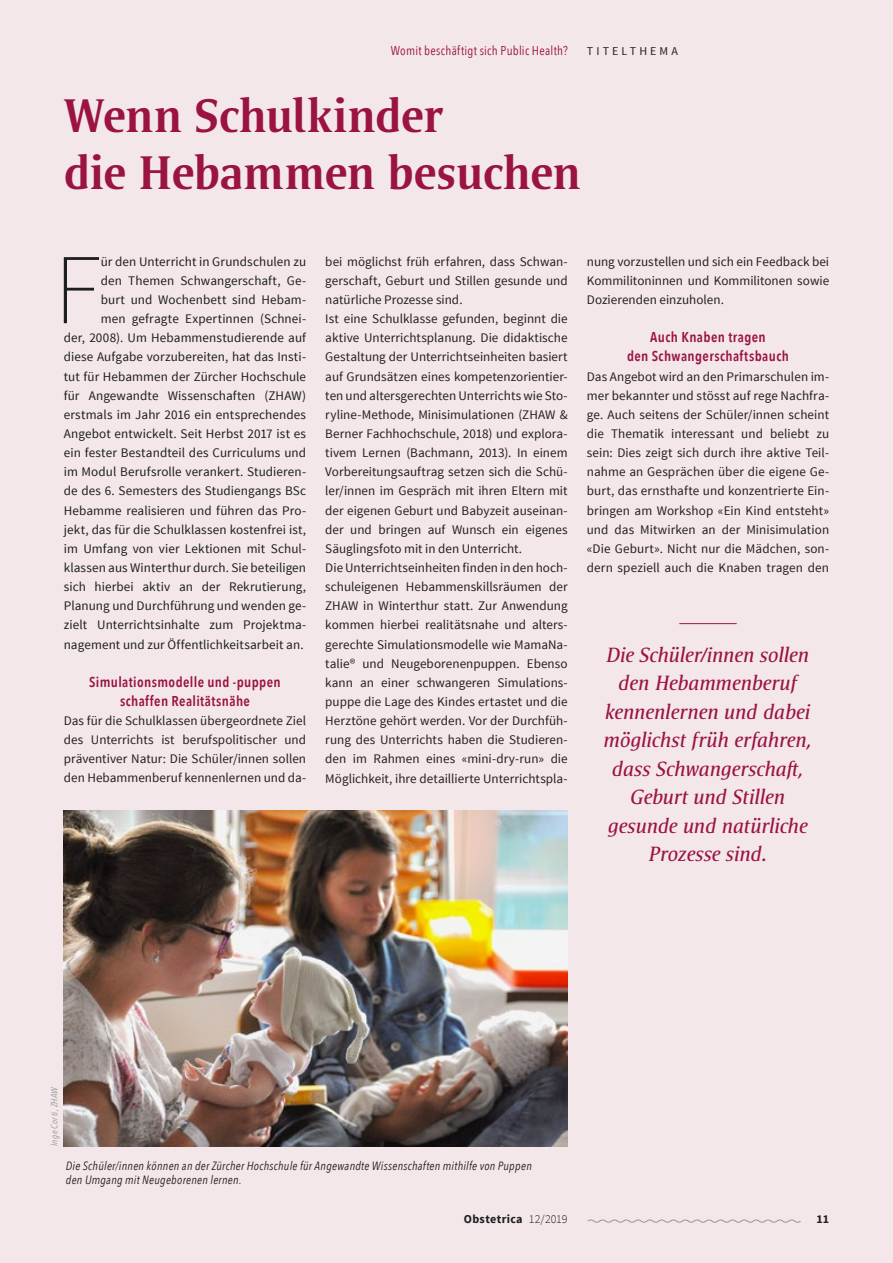
<style>
.page{position:relative;width:893px;height:1263px;background:#f3e7e9}
.page>*{position:absolute;margin:0;border:0;box-sizing:border-box;transform-origin:0 0}
.t1{font:200 100.05px "Source Sans Pro";color:#1d1e1f}
.t2{font:500 48px/57.4px "Satero Serif LT Pro";letter-spacing:-.01em;color:#9b1342}
.t3{font:italic 21px/28.5px "Satero Serif LT Pro";letter-spacing:-.01em;color:#9b1342;text-align:center}
.t4{font:600 14.25px/19.2px "Avenir Next Condensed";letter-spacing:.025em;color:#9b1342;text-align:center}
.t5{font:13.2px/19.2px "Source Sans Pro";letter-spacing:.005em;color:#231f20;text-align:justify}
.t6{font:13.2px/19.2px "Source Sans Pro";letter-spacing:.01em;color:#1d1e1f;text-align:right}
.t7{font:12.75px "Avenir Next Condensed";letter-spacing:.025em;color:#9b1342}
.t8{font:italic 12px/13.5px "Avenir Next Condensed";letter-spacing:.02em;color:#231f20}
.t9{font:700 12px "Source Sans Pro";letter-spacing:.025em;color:#1d1e1f}
.t10{font:12px "Source Sans Pro";letter-spacing:.26em;color:#231f20}
.t11{font:700 12px "Source Sans Pro";color:#231f20}
.t12{font:italic 9px "Avenir Next Condensed";letter-spacing:.045em;color:#979696}
.s1{font-weight:300}
</style>
<div class="page">
<img style="left:64px;top:810px;width:504px;height:336px">
<hr style="left:679px;top:623px;width:58px;height:1px;background:#9b1342">
<svg style="left:587px;top:1219px;width:214px;height:4px"></svg>
<p class="t7" style="left:391px;top:39px;width:178px">Womit beschäftigt sich Public Health?</p>
<p class="t10" style="left:587px;top:43px;width:63px">Tite lthem</p>
<p class="t10" style="left:672px;top:43px;width:8px">a</p>
<h2 class="t2" style="left:64px;top:87px;width:519px">Wenn Schulkinder<br>die Hebammen besuchen</h2>
<p class="t6" style="left:64px;top:252px;width:244px">ür den Unterricht in Grundschulen zu<br>den Themen Schwangerschaft, Ge-<br>burt und Wochenbett sind Hebam-<br>men gefragte Expertinnen (Schnei-<br>der, 2008). Um Hebammenstudierende auf diese Aufgabe vorzubereiten, hat das I nsti&shy;tut für Hebammen der Zürcher Hochschule für Angewandte Wissenschaften (ZHAW) erstmals im Jahr 2016 ein entsprechendes Angebot entwickelt. Seit Herbst 2017 ist es ein fester Bestandteil des Curriculums und im Modul Berufsrolle verankert. Studieren&shy;de des 6. Semesters des Studiengangs BSc Hebamme realisieren und führen das Pro&shy;jekt, das für die Schulklassen kostenfrei ist, im Umfang von vier Lektionen mit Schul&shy;klassen aus Winterthur durch. Sie beteiligen sich hierbei aktiv an der Rekrutierung, Planung und Durchführung und wenden ge&shy;zielt Unterrichtsinhalte zum Projektma&shy;nagement und zur Öffentlichkeitsarbeit an.</p>
<p class="t4" style="left:89px;top:672px;width:193px">Simulationsmodelle und -puppen schaffen Realitätsnähe</p>
<p class="t5" style="left:64px;top:711px;width:244px">Das für die Schulklassen übergeordnete Ziel des Unterrichts ist berufspolitischer und präventiver N atur: Die Schüler/innen sollen den Hebammenberuf kennenlernen und da-</p>
<h1 class="t1" style="left:54px;top:230px;width:49px">F</h1>
<p class="t5" style="left:325px;top:252px;width:244px;text-align:left">bei möglichst früh erfahren, dass Schwan&shy;gerschaft, Geburt und Stillen gesunde und natürliche Prozesse sind.<br>Ist eine Schulklasse gefunden, beginnt die aktive Unterrichtsplanung. Die didaktische Gestaltung der Unterrichtseinheiten basiert auf Grundsätzen eines kompetenzorientier&shy;ten und altersgerechten Unterrichts wie Sto&shy;ryline-Methode, Minisimulationen (ZHAW &amp; Berner Fachhochschule, 2018) und explora&shy;tivem Lernen (Bachmann, 2013). I n einem Vorbereitungsauftrag setzen sich die Schü&shy;ler/innen im Gespräch mit ihren Eltern mit der eigenen Geburt und Babyzeit auseinan&shy;der und bringen auf Wunsch ein eigenes Säuglingsfoto mit in den Unterricht.<br>Die Unterrichtseinheiten finden in den hoch&shy;schuleigenen Hebammenskillsräumen der ZHAW in Winterthur statt. Zur Anwendung kommen hierbei realitätsnahe und alters&shy;gerechte Simulationsmodelle wie MamaN a&shy;talie® und Neugeborenenpuppen. Ebenso kann an einer schwangeren Simulations&shy;puppe die Lage des Kindes ertastet und die Herztöne gehört werden. Vor der Durchfüh&shy;rung des Unterrichts haben die Studieren&shy;den im Rahmen eines «mini-dry-run» die Möglichkeit, ihre detaillierte Unterrichtspla-</p>
<p class="t5" style="left:587px;top:252px;width:244px">nung vorzustellen und sich ein Feedback bei Kommilitoninnen und Kommilitonen sowie Dozierenden einzuholen.</p>
<p class="t4" style="left:627px;top:327px;width:163px">Auch Knaben tragen<br>den Schwangerschaftsbauch</p>
<p class="t5" style="left:587px;top:367px;width:244px">Das Angebot wird an den Primarschulen im&shy;mer bekannter und stösst auf rege N achfra&shy;ge. Auch seitens der Schüler/innen scheint die Thematik interessant und beliebt zu sein: Dies zeigt sich durch ihre aktive Teil&shy;nahme an Gesprächen über die eigene Ge&shy;burt, das ernsthafte und konzentrierte Ein&shy;bringen am Workshop «Ein Kind entsteht» und das Mitwirken an der Minisimulation «Die Geburt». N icht nur die Mädchen, son&shy;dern speziell auch die Knaben tragen den</p>
<h3 class="t3" style="left:604px;top:640px;width:210px">Die Schüler/innen sollen den Hebammenberuf kennenlernen und dabei möglichst früh erfahren, dass Schwangerschaft,<br>Geburt und Stillen gesunde und natürliche<br>Prozesse sind.</h3>
<p class="t12" style="left:49px;top:1146px;width:61px;rotate:-90deg">Inge Corti, ZHAW</p>
<p class="t8" style="left:66px;top:1159px;width:467px">Die Schüler/innen können an der Zürcher Hochschule für Angewandte Wissenschaften mithilfe von Puppen den Umgang mit Neugeborenen lernen.</p>
<p class="t9" style="left:464px;top:1211px;width:105px">Obstetrica <span class="s1">12/2019</span></p>
<p class="t11" style="left:816px;top:1211px;width:14px">11</p>
</div>
